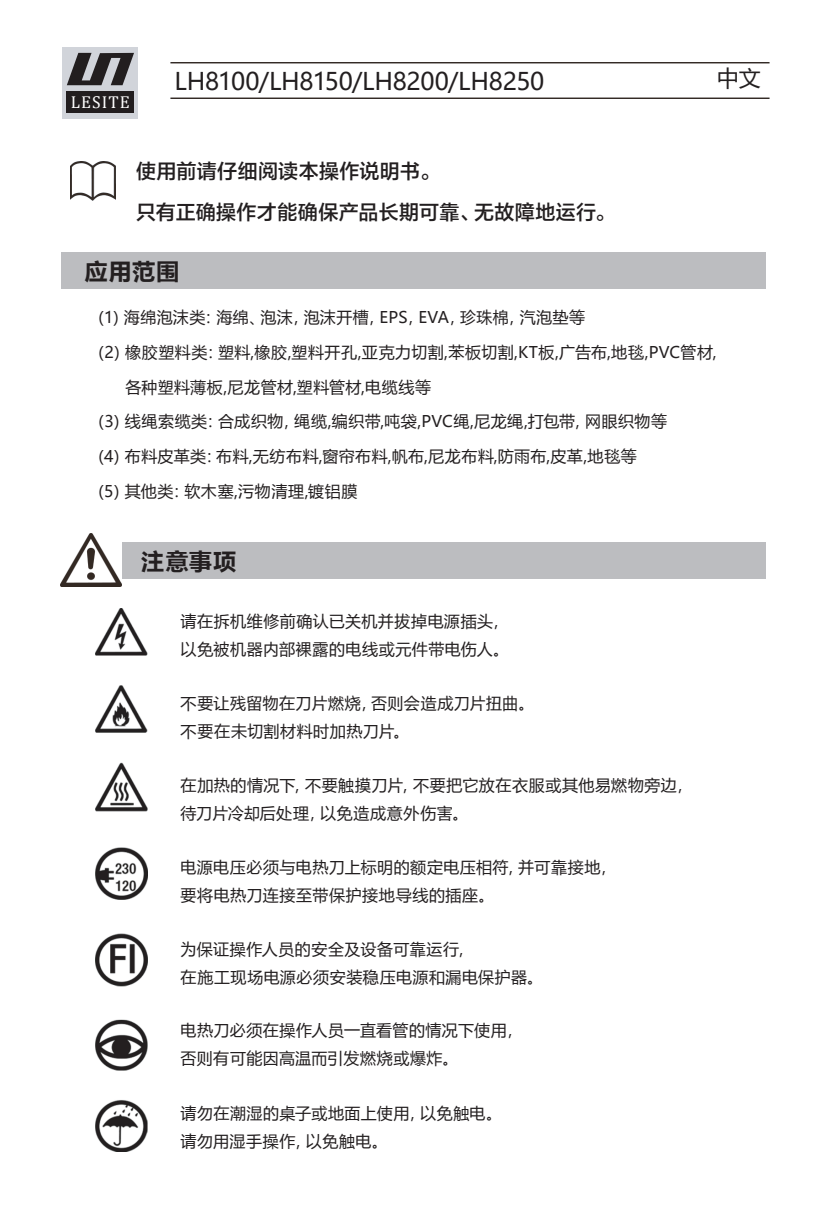
<style>
.page{position:relative;width:828px;height:1225px;background:#fff}
.page>*{position:absolute;margin:0;border:0;box-sizing:border-box;transform-origin:0 0}
.t1{font:24.2px "Microsoft Ya Hei";letter-spacing:-.01em;color:#231f20}
.t2{font:24px "FZLTCHJW GB1 0";color:#231f20}
.t3{font:22px "Microsoft Ya Hei";color:#231f20}
.t4{font:20px/40.2px "FZLTZHK GBK1 0";letter-spacing:.015em;color:#231f20}
.t5{font:17.2px "Cambria Math";letter-spacing:.06em;color:#fff}
.t6{font:16px/28px "Microsoft Ya Hei";letter-spacing:.03em;color:#231f20}
</style>
<div class="page">
<div style="left:61px;top:252px;width:704px;height:37px;background:#bcbdc0"></div>
<div style="left:61px;top:542px;width:704px;height:36px;background:#bcbdc0"></div>
<img style="left:170px;top:62px;width:599px;height:37px">
<img style="left:70px;top:162px;width:46px;height:38px">
<img style="left:61px;top:533px;width:60px;height:54px">
<img style="left:96px;top:608px;width:52px;height:543px">
<div style="left:63px;top:47px;width:75px;height:71px;background:#d1d4da"></div>
<svg style="left:67px;top:53px;width:67px;height:32px"></svg>
<div style="left:67px;top:91px;width:67px;height:22px;background:#221e1f"></div>
<p class="t5" style="left:71px;top:92px;width:60px">LESITE</p>
<h1 class="t1" style="left:175px;top:65px;width:371px">LH8100/LH8150/LH8200/LH8250</h1>
<h3 class="t3" style="left:717px;top:63px;width:45px">中文</h3>
<p class="t4" style="left:136px;top:152px;width:480px">使用前请仔细阅读本操作说明书。<br>只有正确操作才能确保产品长期可靠、无故障地运行。</p>
<h2 class="t2" style="left:84px;top:259px;width:97px">应用范围</h2>
<p class="t6" style="left:89px;top:303px;width:497px">（1）海绵泡沫类：海绵、泡沫，泡沫开槽，EPS，EVA，珍珠棉，汽泡垫等</p>
<p class="t6" style="left:89px;top:337px;width:629px">（2）橡胶塑料类：塑料,橡胶,塑料开孔,亚克力切割,苯板切割,KT板,广告布,地毯,PVC管材,</p>
<p class="t6" style="left:125px;top:372px;width:307px">各种塑料薄板,尼龙管材,塑料管材,电缆线等</p>
<p class="t6" style="left:89px;top:407px;width:579px">（3）线绳索缆类：合成织物，绳缆,编织带,吨袋,PVC绳,尼龙绳,打包带，网眼织物等</p>
<p class="t6" style="left:89px;top:442px;width:549px">（4）布料皮革类：布料,无纺布料,窗帘布料,帆布,尼龙布料,防雨布,皮革,地毯等</p>
<p class="t6" style="left:89px;top:476px;width:270px">（5）其他类：软木塞,污物清理,镀铝膜</p>
<h2 class="t2" style="left:141px;top:549px;width:98px">注意事项</h2>
<p class="t6" style="left:181px;top:607px;width:330px">请在拆机维修前确认已关机并拔掉电源插头，以免被机器内部裸露的电线或元件带电伤人。</p>
<p class="t6" style="left:181px;top:689px;width:355px">不要让残留物在刀片燃烧，否则会造成刀片扭曲。不要在未切割材料时加热刀片。</p>
<p class="t6" style="left:181px;top:770px;width:513px">在加热的情况下，不要触摸刀片，不要把它放在衣服或其他易燃物旁边，待刀片冷却后处理，以免造成意外伤害。</p>
<p class="t6" style="left:181px;top:852px;width:437px">电源电压必须与电热刀上标明的额定电压相符，并可靠接地，要将电热刀连接至带保护接地导线的插座。</p>
<p class="t6" style="left:181px;top:934px;width:364px">为保证操作人员的安全及设备可靠运行，<br>在施工现场电源必须安装稳压电源和漏电保护器。</p>
<p class="t6" style="left:181px;top:1016px;width:343px">电热刀必须在操作人员一直看管的情况下使用，否则有可能因高温而引发燃烧或爆炸。</p>
<p class="t6" style="left:181px;top:1098px;width:323px">请勿在潮湿的桌子或地面上使用，以免触电。请勿用湿手操作，以免触电。</p>
</div>
